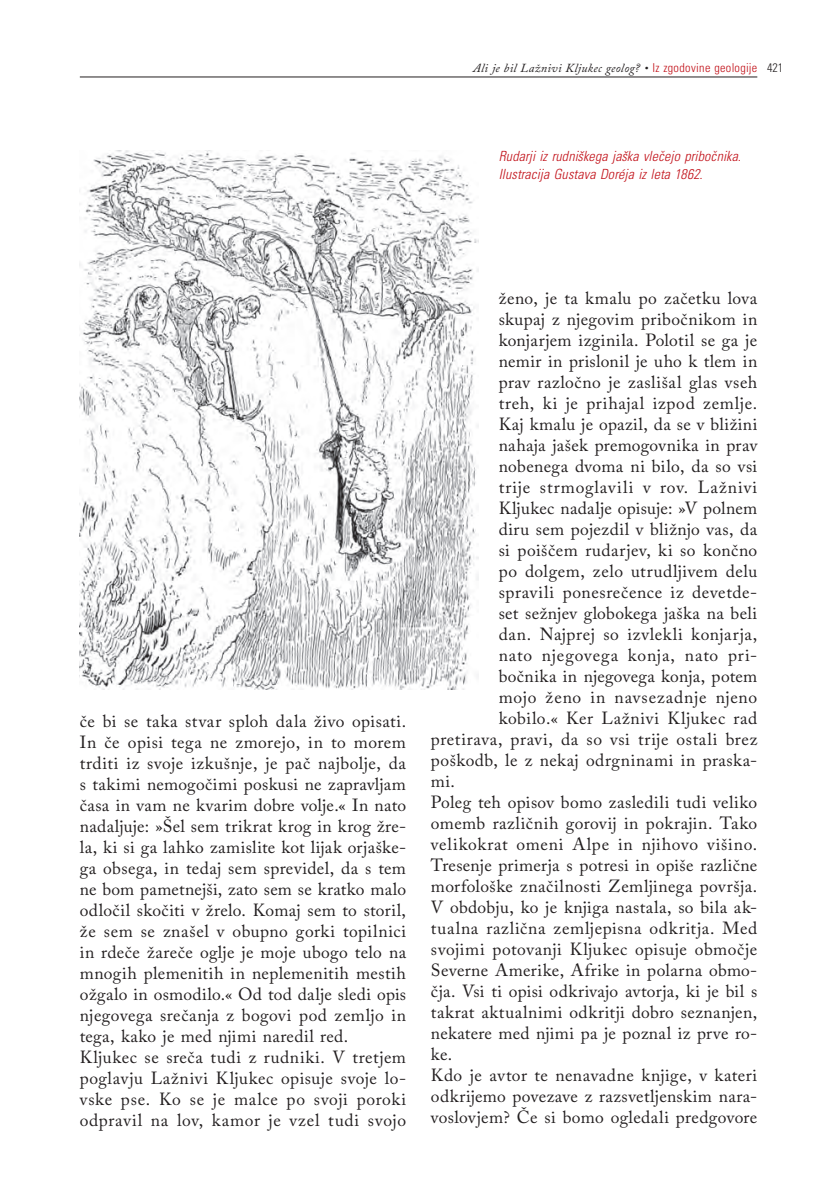
<style>
.page{position:relative;width:833px;height:1193px;background:#fff}
.page>*{position:absolute;margin:0;border:0;box-sizing:border-box;transform-origin:0 0}
.t1{font:17.5px/21px "Adobe Caslon Pro";letter-spacing:.025em;color:#231f20}
.t2{font:17.5px "Adobe Caslon Pro";letter-spacing:.045em;color:#231f20}
.t3{font:17.5px "Adobe Caslon Pro";letter-spacing:.06em;color:#231f20}
.t4{font:italic 300 condensed 14px/17.8px "Univers";letter-spacing:.01em;color:#c2121a}
.t5{font:italic 12.25px "Adobe Caslon Pro";letter-spacing:.025em;color:#231f20}
.s1{font-family:"Univers";font-weight:300;font-style:normal;font-stretch:condensed;color:#c2121a}
.s2{font-family:"Univers";font-weight:300;font-style:normal;font-stretch:condensed}
</style>
<div class="page">
<hr style="left:80px;top:77px;width:677px;height:1px;background:#231f20">
<img style="left:80px;top:150px;width:399px;height:539px">
<p class="t5" style="left:473px;top:61px;width:311px">Ali je bil Lažnivi Kljukec geolog? • <span class="s1">Iz zgodovine geologije</span> <span class="s2">421</span></p>
<p class="t4" style="left:498px;top:147px;width:244px">Rudarji iz rudniškega jaška vleËejo priboËnika.<br>Ilustracija Gustava Doréja iz leta 1862.</p>
<p class="t1" style="left:80px;top:711px;width:328px">če bi se taka stvar sploh dala živo opisati.<br>In če opisi tega ne zmorejo, in to morem trditi iz svoje izkušnje, je pač najbolje, da s takimi nemogočimi poskusi ne zapravljam časa in vam ne kvarim dobre volje.« In nato nadaljuje: »Šel sem trikrat krog in krog žre&shy;la, ki si ga lahko zamislite kot lijak orjaške&shy;ga obsega, in tedaj sem sprevidel, da s tem ne bom pametnejši, zato sem se kratko malo odločil skočiti v žrelo. Komaj sem to storil, že sem se znašel v obupno gorki topilnici in rdeče žareče oglje je moje ubogo telo na mnogih plemenitih in neplemenitih mestih ožgalo in osmodilo.« Od tod dalje sledi opis njegovega srečanja z bogovi pod zemljo in tega, kako je med njimi naredil red.<br>Kljukec se sreča tudi z rudniki. V tretjem poglavju Lažnivi Kljukec opisuje svoje lo&shy;vske pse. Ko se je malce po svoji poroki odpravil na lov, kamor je vzel tudi svojo</p>
<p class="t1" style="left:498px;top:287px;width:260px">ženo, je ta kmalu po začetku lova</p>
<p class="t1" style="left:498px;top:308px;width:260px">skupaj z njegovim pribočnikom in</p>
<p class="t1" style="left:498px;top:329px;width:260px">konjarjem izginila. Polotil se ga je</p>
<p class="t1" style="left:498px;top:350px;width:260px">nemir in prislonil je uho k tlem in</p>
<p class="t1" style="left:498px;top:371px;width:260px">prav razločno je zaslišal glas vseh</p>
<p class="t1" style="left:498px;top:392px;width:260px">treh, ki je prihajal izpod zemlje.</p>
<p class="t1" style="left:498px;top:413px;width:260px">Kaj kmalu je opazil, da se v bližini</p>
<p class="t1" style="left:498px;top:434px;width:260px">nahaja jašek premogovnika in prav</p>
<p class="t1" style="left:498px;top:455px;width:260px">nobenega dvoma ni bilo, da so vsi</p>
<p class="t3" style="left:498px;top:477px;width:260px">trije strmoglavili v rov. Lažnivi</p>
<p class="t1" style="left:498px;top:497px;width:260px">Kljukec nadalje opisuje: »V polnem</p>
<p class="t1" style="left:498px;top:518px;width:260px">diru sem pojezdil v bližnjo vas, da</p>
<p class="t1" style="left:498px;top:539px;width:260px">si poiščem rudarjev, ki so končno</p>
<p class="t1" style="left:498px;top:560px;width:260px">po dolgem, zelo utrudljivem delu</p>
<p class="t1" style="left:498px;top:581px;width:260px">spravili ponesrečence iz devetde-</p>
<p class="t1" style="left:498px;top:602px;width:260px">set sežnjev globokega jaška na beli</p>
<p class="t1" style="left:498px;top:623px;width:260px">dan. Najprej so izvlekli konjarja,</p>
<p class="t2" style="left:498px;top:645px;width:260px">nato njegovega konja, nato pri-</p>
<p class="t1" style="left:498px;top:665px;width:260px">bočnika in njegovega konja, potem</p>
<p class="t1" style="left:498px;top:686px;width:260px">mojo ženo in navsezadnje njeno</p>
<p class="t1" style="left:498px;top:707px;width:260px">kobilo.« Ker Lažnivi Kljukec rad</p>
<p class="t1" style="left:431px;top:728px;width:328px">pretirava, pravi, da so vsi trije ostali brez</p>
<p class="t1" style="left:431px;top:749px;width:328px">poškodb, le z nekaj odrgninami in praska-</p>
<p class="t1" style="left:431px;top:770px;width:25px">mi.</p>
<p class="t1" style="left:431px;top:791px;width:328px">Poleg teh opisov bomo zasledili tudi veliko</p>
<p class="t1" style="left:431px;top:812px;width:328px">omemb različnih gorovij in pokrajin. Tako</p>
<p class="t2" style="left:431px;top:834px;width:328px">velikokrat omeni Alpe in njihovo višino.</p>
<p class="t1" style="left:431px;top:854px;width:328px">Tresenje primerja s potresi in opiše različne</p>
<p class="t1" style="left:431px;top:875px;width:328px">morfološke značilnosti Zemljinega površja.</p>
<p class="t1" style="left:431px;top:896px;width:328px">V obdobju, ko je knjiga nastala, so bila ak-</p>
<p class="t1" style="left:431px;top:917px;width:328px">tualna različna zemljepisna odkritja. Med</p>
<p class="t1" style="left:431px;top:938px;width:328px">svojimi potovanji Kljukec opisuje območje</p>
<p class="t1" style="left:431px;top:959px;width:328px">Severne Amerike, Afrike in polarna obmo-</p>
<p class="t1" style="left:431px;top:980px;width:328px">čja. Vsi ti opisi odkrivajo avtorja, ki je bil s</p>
<p class="t1" style="left:431px;top:1001px;width:328px">takrat aktualnimi odkritji dobro seznanjen,</p>
<p class="t1" style="left:431px;top:1022px;width:328px">nekatere med njimi pa je poznal iz prve ro-</p>
<p class="t1" style="left:431px;top:1043px;width:23px">ke.</p>
<p class="t1" style="left:431px;top:1064px;width:328px">Kdo je avtor te nenavadne knjige, v kateri</p>
<p class="t1" style="left:431px;top:1085px;width:328px">odkrijemo povezave z razsvetljenskim nara-</p>
<p class="t1" style="left:431px;top:1106px;width:328px">voslovjem? Če si bomo ogledali predgovore</p>
</div>
